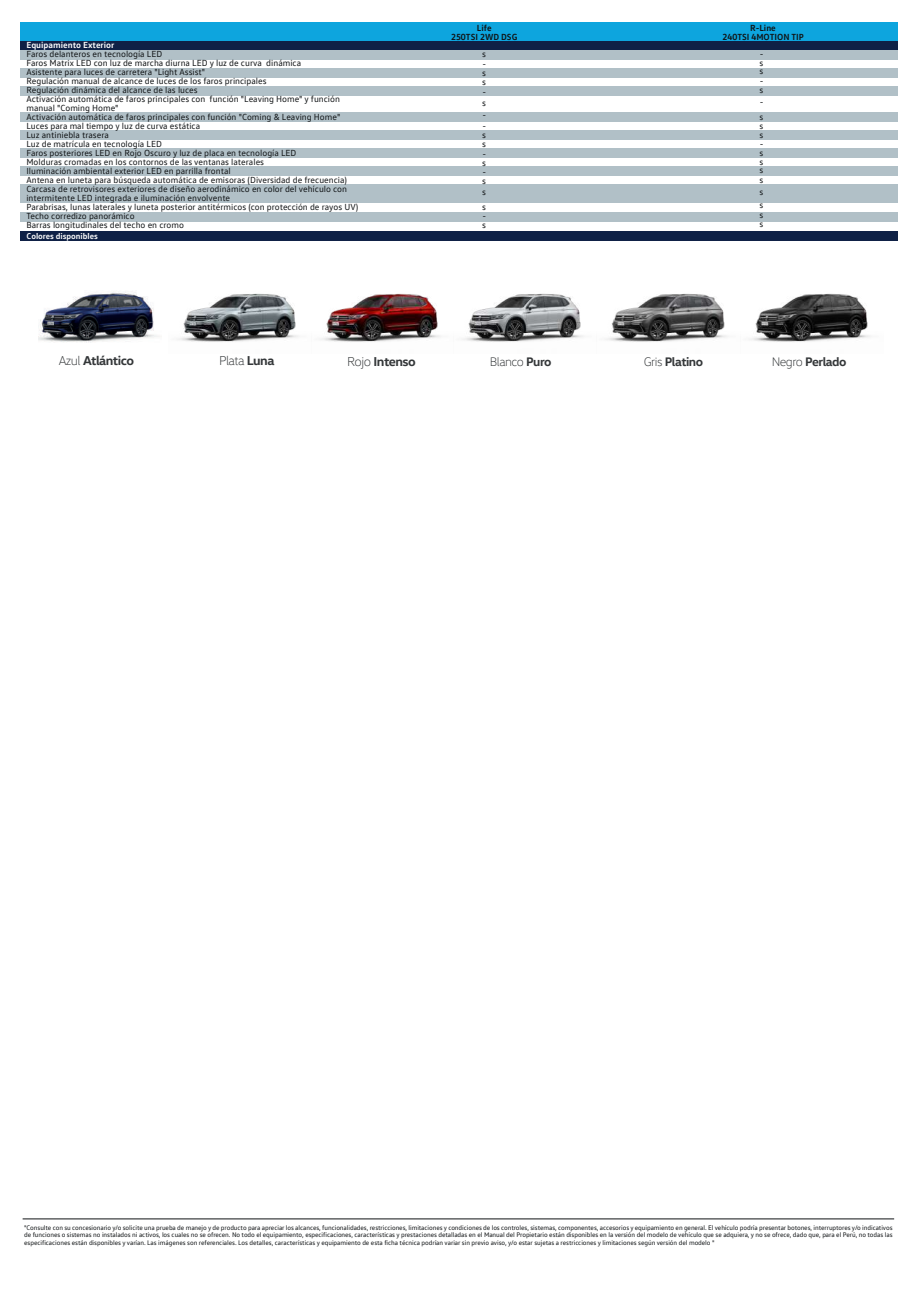
<style>
.page{position:relative;width:919px;height:1289px;background:#fff}
.page>*{position:absolute;margin:0;border:0;box-sizing:border-box;transform-origin:0 0}
.t1{font:700 13.05px "VW Head";letter-spacing:-.04em;color:#343739}
.t2{font:300 13.05px "VW Head";letter-spacing:-.04em;color:#343739}
.t3{font:700 12.6px "VW Head";letter-spacing:-.04em;color:#343739}
.t4{font:300 12.6px "VW Head";letter-spacing:-.04em;color:#343739}
.t5{font:9px/9px "VW Text";color:#101315}
.t6{font:700 9px/9px "VW Text";color:#101315;text-align:center}
.t7{font:700 9px "VW Text";color:#fff}
.t8{font:700 8.55px "VW Text";letter-spacing:-.005em;color:#fff}
.t9{font:6.75px/7.5px "VW Text";letter-spacing:-.01em;color:#101315;text-align:justify}
.s1{font-weight:300}
.s2{font-weight:700}
</style>
<div class="page">
<div style="left:20px;top:231px;width:877px;height:9px;background:#0f2146"></div>
<img style="left:38px;top:291px;width:122px;height:52px">
<img style="left:177px;top:293px;width:693px;height:49px">
<div style="left:20px;top:41px;width:877px;height:10px;background:#0f2146"></div>
<div style="left:20px;top:51px;width:877px;height:9px;background:#b1c0c7"></div>
<div style="left:20px;top:69px;width:877px;height:9px;background:#b1c0c7"></div>
<div style="left:20px;top:87px;width:877px;height:9px;background:#b1c0c7"></div>
<div style="left:20px;top:113px;width:877px;height:9px;background:#b1c0c7"></div>
<div style="left:20px;top:131px;width:877px;height:9px;background:#b1c0c7"></div>
<div style="left:20px;top:149px;width:877px;height:9px;background:#b1c0c7"></div>
<div style="left:20px;top:167px;width:877px;height:9px;background:#b1c0c7"></div>
<div style="left:20px;top:185px;width:877px;height:9px;background:#b1c0c7"></div>
<div style="left:20px;top:212px;width:877px;height:9px;background:#b1c0c7"></div>
<div style="left:20px;top:193px;width:877px;height:9px;background:#b1c0c7"></div>
<div style="left:20px;top:23px;width:877px;height:18px;background:#0da5de"></div>
<hr style="left:23px;top:1218px;width:871px;height:1px;background:#101315">
<p class="t7" style="left:26px;top:39px;width:89px">Equipamiento Exterior</p>
<p class="t5" style="left:26px;top:49px;width:333px">Faros delanteros en tecnología LED<br>Faros Matrix LED con luz de marcha diurna LED y luz de curva dinámica<br>Asistente para luces de carretera "Light Assist"<br>Regulación manual de alcance de luces de los faros principales<br>Regulación dinámica del alcance de las luces<br>Activación automática de faros principales con función "Leaving Home" y función manual "Coming Home"<br>Activación automática de faros principales con función "Coming &amp; Leaving Home" Luces para mal tiempo y luz de curva estática<br>Luz antiniebla trasera<br>Luz de matrícula en tecnología LED<br>Faros posteriores LED en Rojo Oscuro y luz de placa en tecnología LED<br>Molduras cromadas en los contornos de las ventanas laterales<br>Iluminación ambiental exterior LED en parrilla frontal<br>Antena en luneta para búsqueda automática de emisoras (Diversidad de frecuencia)<br>Carcasa de retrovisores exteriores de diseño aerodinámico en color del vehículo con intermitente LED integrada e iluminación envolvente<br>Parabrisas, lunas laterales y luneta posterior antitérmicos (con protección de rayos UV)<br>Techo corredizo panorámico<br>Barras longitudinales del techo en cromo</p>
<p class="t8" style="left:27px;top:230px;width:73px">Colores disponibles</p>
<p class="t6" style="left:451px;top:23px;width:68px">Life<br>250TSI 2WD DSG</p>
<p class="t5" style="left:482px;top:49px;width:5px;line-height:9.4px;text-align:justify">s - s s -</p>
<p class="t5" style="left:482px;top:96px;width:5px;line-height:12.6px">s -</p>
<p class="t5" style="left:482px;top:121px;width:5px;text-align:justify">- s s - s - s</p>
<p class="t5" style="left:482px;top:185px;width:5px;line-height:14.4px">s s</p>
<p class="t5" style="left:482px;top:211px;width:5px">- s</p>
<p class="t6" style="left:722px;top:23px;width:83px">R-Line<br>240TSI 4MOTION TIP</p>
<p class="t5" style="left:759px;top:58px;width:5px">s</p>
<p class="t5" style="left:759px;top:49px;width:5px">-</p>
<p class="t5" style="left:759px;top:76px;width:5px">-</p>
<p class="t5" style="left:759px;top:93px;width:5px;line-height:15.6px">- s</p>
<p class="t5" style="left:759px;top:121px;width:5px;text-align:justify">s s -</p>
<p class="t5" style="left:759px;top:158px;width:5px;line-height:7.9px">s s</p>
<p class="t5" style="left:759px;top:173px;width:5px;line-height:12.5px;text-align:justify">s s s</p>
<p class="t5" style="left:759px;top:210px;width:5px">s s</p>
<p class="t5" style="left:759px;top:61px;width:5px;line-height:18.9px">s s</p>
<p class="t5" style="left:759px;top:148px;width:5px">s</p>
<h1 class="t1" style="left:59px;top:352px;width:77px"><span class="s1">Azul</span> Atlántico</h1>
<h1 class="t2" style="left:219px;top:353px;width:57px">Plata <span class="s2">Luna</span></h1>
<h1 class="t1" style="left:347px;top:353px;width:70px"><span class="s1">Rojo</span> Intenso</h1>
<h2 class="t4" style="left:490px;top:354px;width:63px">Blanco <span class="s2">Puro</span></h2>
<h2 class="t3" style="left:643px;top:353px;width:61px"><span class="s1">Gris</span> Platino</h2>
<h2 class="t3" style="left:771px;top:353px;width:76px"><span class="s1">Negro</span> Perlado</h2>
<p class="t9" style="left:24px;top:1223px;width:869px">"Consulte con su concesionario y/o solicite una prueba de manejo y de producto para apreciar los alcances, funcionalidades, restricciones, limitaciones y condiciones de los controles, sistemas, componentes, accesorios y equipamiento en general. El vehículo podría presentar botones, interruptores y/o indicativos de funciones o sistemas no instalados ni activos, los cuales no se ofrecen. No todo el equipamiento, especificaciones, características y prestaciones detalladas en el Manual del Propietario están disponibles en la versión del modelo de vehículo que se adquiera, y no se ofrece, dado que, para el Perú, no todas las especificaciones están disponibles y varían. Las imágenes son referenciales. Los detalles, características y equipamiento de esta ficha técnica podrían variar sin previo aviso, y/o estar sujetas a restricciones y limitaciones según versión del modelo "</p>
</div>
